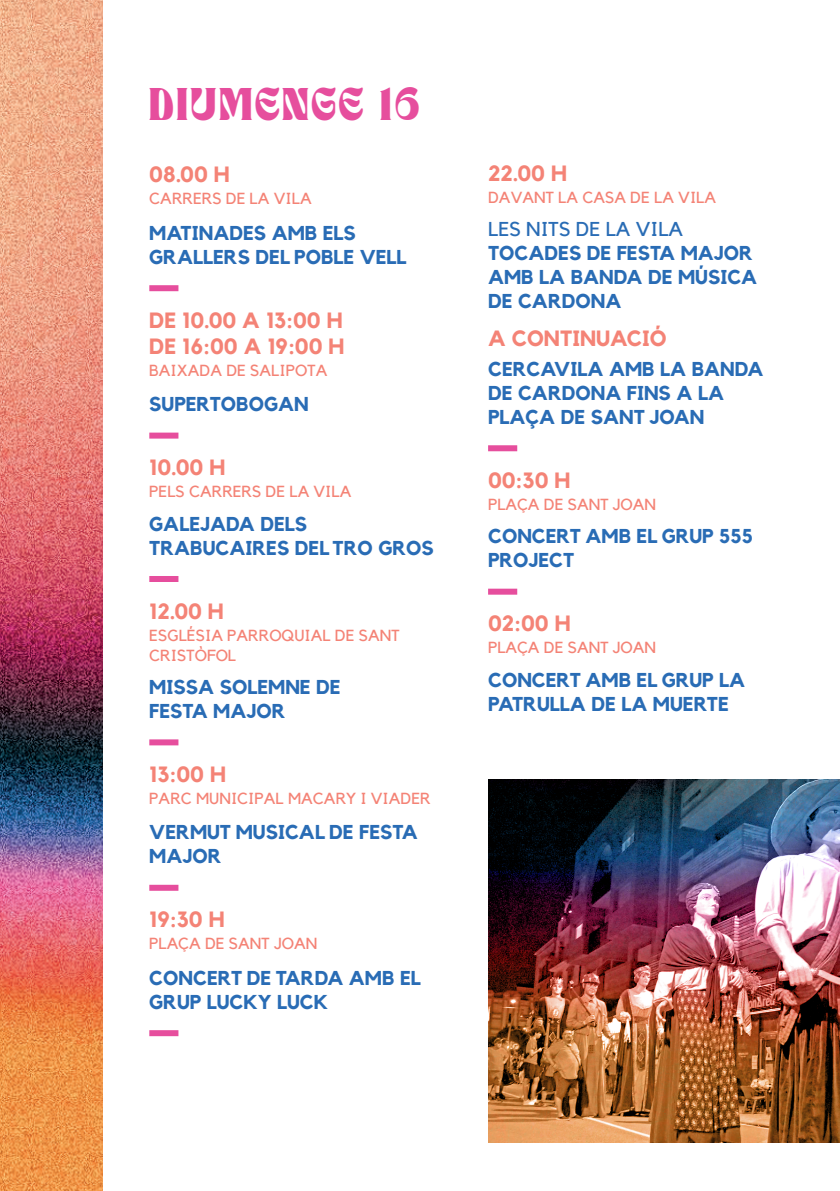
<style>
.page{position:relative;width:840px;height:1191px;background:#fff}
.page>*{position:absolute;margin:0;border:0;box-sizing:border-box;transform-origin:0 0}
.t1{font:32px "TAN NIMBUS";letter-spacing:.075em;color:#e64e9d}
.t2{font:700 22px/26px "Kollektif";color:#f48376}
.t3{font:700 20px/24px "Kollektif";color:#296cb5}
.t4{font:20px "Kollektif";color:#296cb5}
.t5{font:16px/20px "Kollektif";color:#f48376}
</style>
<div class="page">
<img style="left:0;top:0;width:102px;height:1191px">
<div style="left:149px;top:285px;width:29px;height:6px;background:#e64e9d"></div>
<div style="left:149px;top:432px;width:29px;height:6px;background:#e64e9d"></div>
<div style="left:149px;top:576px;width:29px;height:6px;background:#e64e9d"></div>
<div style="left:149px;top:739px;width:29px;height:6px;background:#e64e9d"></div>
<div style="left:149px;top:884px;width:29px;height:6px;background:#e64e9d"></div>
<div style="left:149px;top:1030px;width:29px;height:6px;background:#e64e9d"></div>
<div style="left:488px;top:445px;width:29px;height:6px;background:#e64e9d"></div>
<div style="left:488px;top:588px;width:29px;height:6px;background:#e64e9d"></div>
<img style="left:488px;top:780px;width:351px;height:362px">
<h1 class="t1" style="left:149px;top:91px;width:272px">DIUMENGE 16</h1>
<p class="t2" style="left:149px;top:162px;width:82px">08.00 H</p>
<p class="t5" style="left:149px;top:189px;width:164px">CARRERS DE LA VILA</p>
<p class="t3" style="left:149px;top:221px;width:259px">MATINADES AMB ELS<br>GRALLERS DEL POBLE VELL</p>
<p class="t2" style="left:149px;top:307px;width:196px">DE 10.00 A 13:00 H<br>DE 16:00 A 19:00 H</p>
<p class="t5" style="left:149px;top:360px;width:179px">BAIXADA DE SALIPOTA</p>
<p class="t3" style="left:149px;top:392px;width:161px">SUPERTOBOGAN</p>
<p class="t2" style="left:149px;top:454px;width:77px">10.00 H</p>
<p class="t5" style="left:149px;top:481px;width:203px">PELS CARRERS DE LA VILA</p>
<p class="t3" style="left:149px;top:511px;width:286px">GALEJADA DELS<br>TRABUCAIRES DEL TRO GROS</p>
<p class="t2" style="left:149px;top:598px;width:76px">12.00 H</p>
<p class="t5" style="left:149px;top:625px;width:252px">ESGLÉSIA PARROQUIAL DE SANT<br>CRISTÒFOL</p>
<p class="t3" style="left:149px;top:675px;width:193px">MISSA SOLEMNE DE<br>FESTA MAJOR</p>
<p class="t2" style="left:149px;top:761px;width:78px">13:00 H</p>
<p class="t5" style="left:149px;top:788px;width:283px">PARC MUNICIPAL MACARY I VIADER</p>
<p class="t3" style="left:149px;top:820px;width:270px">VERMUT MUSICAL DE FESTA<br>MAJOR</p>
<p class="t2" style="left:149px;top:906px;width:77px">19:30 H</p>
<p class="t5" style="left:149px;top:933px;width:169px">PLAÇA DE SANT JOAN</p>
<p class="t3" style="left:149px;top:965px;width:273px">CONCERT DE TARDA AMB EL<br>GRUP LUCKY LUCK</p>
<p class="t2" style="left:488px;top:160px;width:80px">22.00 H</p>
<p class="t5" style="left:488px;top:187px;width:229px">DAVANT LA CASA DE LA VILA</p>
<p class="t4" style="left:488px;top:217px;width:196px">LES NITS DE LA VILA</p>
<p class="t3" style="left:488px;top:241px;width:270px">TOCADES DE FESTA MAJOR<br>AMB LA BANDA DE MÚSICA<br>DE CARDONA</p>
<p class="t2" style="left:488px;top:325px;width:180px">A CONTINUACIÓ</p>
<p class="t3" style="left:488px;top:357px;width:277px">CERCAVILA AMB LA BANDA<br>DE CARDONA FINS A LA<br>PLAÇA DE SANT JOAN</p>
<p class="t2" style="left:488px;top:467px;width:84px">00:30 H</p>
<p class="t5" style="left:488px;top:494px;width:169px">PLAÇA DE SANT JOAN</p>
<p class="t3" style="left:488px;top:524px;width:266px">CONCERT AMB EL GRUP 555<br>PROJECT</p>
<p class="t2" style="left:488px;top:610px;width:84px">02:00 H</p>
<p class="t5" style="left:488px;top:637px;width:169px">PLAÇA DE SANT JOAN</p>
<p class="t3" style="left:488px;top:667px;width:258px">CONCERT AMB EL GRUP LA<br>PATRULLA DE LA MUERTE</p>
</div>
